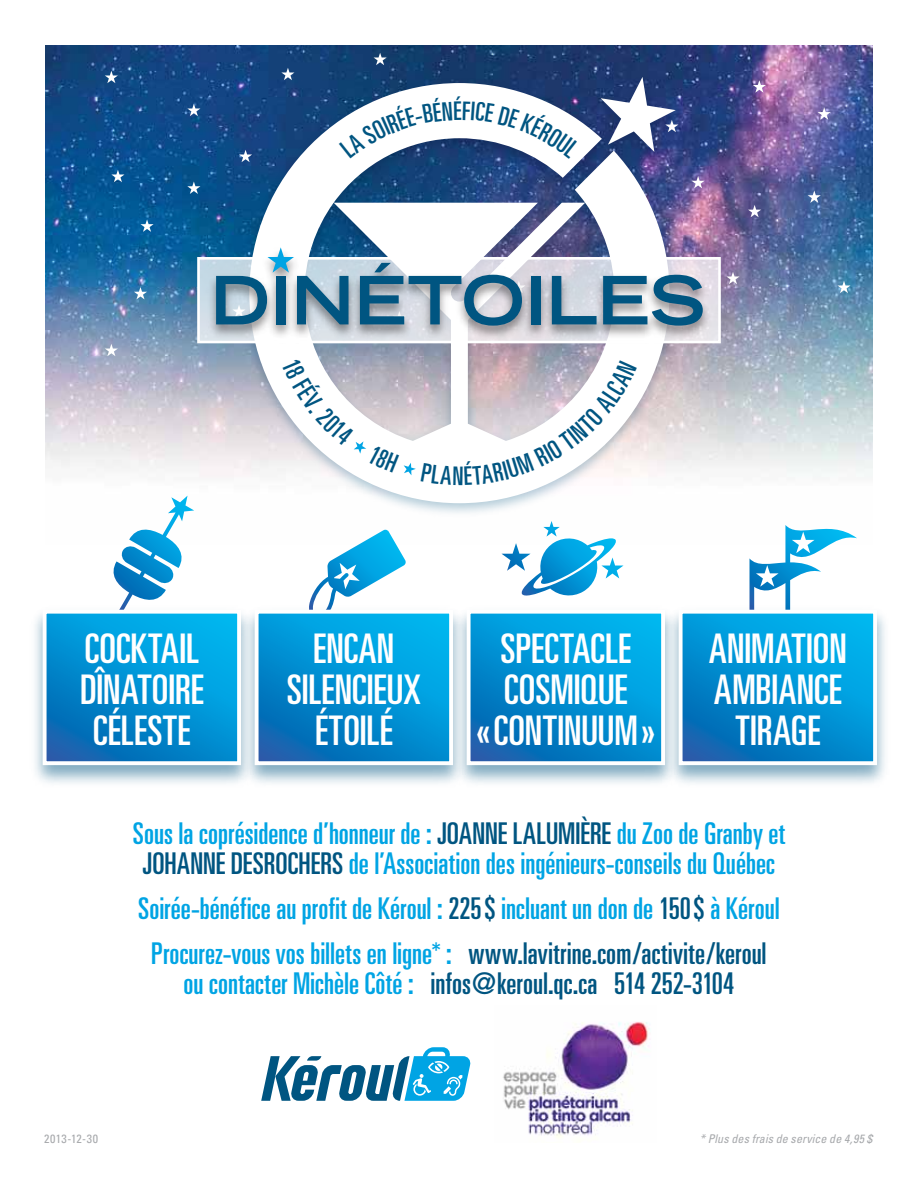
<style>
.page{position:relative;width:918px;height:1188px;background:#fff}
.page>*{position:absolute;margin:0;border:0;box-sizing:border-box;transform-origin:0 0}
.t1{font:ultra-condensed 40.8px/40.8px "Univers";color:#fff;text-align:center}
.t2{font:ultra-condensed 30px/30px "Univers";color:#00a4e4;text-align:center}
.t3{font:ultra-condensed 30px "Univers";color:#005581}
.t4{font:italic condensed 12px "Univers";letter-spacing:.01em;color:#a7a9ac}
.t5{font:condensed 12px "Univers";letter-spacing:.035em;color:#a7a9ac}
.s1{color:#005581}
.s2{color:#00a4e4}
</style>
<div class="page">
<img style="left:503px;top:1022px;width:147px;height:116px">
<img style="left:45px;top:45px;width:828px;height:485px">
<svg style="left:261px;top:1047px;width:210px;height:54px"></svg>
<svg style="left:187px;top:104px;width:13px;height:12px"></svg>
<svg style="left:111px;top:170px;width:14px;height:12px"></svg>
<svg style="left:140px;top:219px;width:14px;height:13px"></svg>
<svg style="left:187px;top:181px;width:13px;height:13px"></svg>
<svg style="left:105px;top:71px;width:13px;height:12px"></svg>
<svg style="left:694px;top:176px;width:11px;height:12px"></svg>
<svg style="left:753px;top:80px;width:13px;height:13px"></svg>
<svg style="left:808px;top:190px;width:13px;height:13px"></svg>
<svg style="left:726px;top:272px;width:14px;height:12px"></svg>
<svg style="left:374px;top:53px;width:13px;height:10px"></svg>
<svg style="left:134px;top:287px;width:13px;height:12px"></svg>
<svg style="left:748px;top:205px;width:13px;height:12px"></svg>
<svg style="left:818px;top:107px;width:13px;height:13px"></svg>
<svg style="left:837px;top:281px;width:14px;height:12px"></svg>
<svg style="left:105px;top:344px;width:13px;height:12px"></svg>
<img style="left:234px;top:63px;width:460px;height:460px">
<svg style="left:249px;top:77px;width:427px;height:426px"></svg>
<img style="left:204px;top:241px;width:511px;height:103px">
<svg style="left:360px;top:263px;width:165px;height:63px"></svg>
<div style="left:531px;top:276px;width:9px;height:48px;background:#005581"></div>
<svg style="left:552px;top:276px;width:45px;height:48px;background:#8aa9be"></svg>
<svg style="left:603px;top:275px;width:100px;height:51px;background:#648ea5"></svg>
<svg style="left:216px;top:247px;width:133px;height:77px"></svg>
<svg style="left:750px;top:525px;width:107px;height:77px"></svg>
<svg style="left:109px;top:496px;width:85px;height:106px"></svg>
<svg style="left:501px;top:521px;width:123px;height:75px"></svg>
<svg style="left:310px;top:530px;width:96px;height:72px"></svg>
<img style="left:35px;top:602px;width:202px;height:182px">
<svg style="left:48px;top:615px;width:188px;height:145px;background:#0190d3"></svg>
<div style="left:43px;top:610px;width:198px;height:155px;border:4px solid #fff"></div>
<img style="left:237px;top:602px;width:212px;height:182px">
<svg style="left:260px;top:615px;width:188px;height:145px;background:#0190d3"></svg>
<div style="left:255px;top:610px;width:198px;height:155px;border:4px solid #fff"></div>
<img style="left:449px;top:610px;width:212px;height:174px">
<svg style="left:472px;top:615px;width:188px;height:145px;background:#0190d3"></svg>
<div style="left:467px;top:610px;width:198px;height:155px;border:4px solid #fff"></div>
<img style="left:661px;top:602px;width:224px;height:182px">
<svg style="left:684px;top:615px;width:188px;height:145px;background:#0190d3"></svg>
<div style="left:679px;top:610px;width:198px;height:155px;border:4px solid #fff"></div>
<svg style="left:282px;top:358px;width:355px;height:127px"></svg>
<svg style="left:339px;top:96px;width:242px;height:63px"></svg>
<h1 class="t1" style="left:80px;top:628px;width:125px">COCKTAIL<br>DÎNATOIRE<br>CÉLESTE</h1>
<h1 class="t1" style="left:287px;top:628px;width:136px">ENCAN<br>SILENCIEUX<br>ÉTOILÉ</h1>
<h1 class="t1" style="left:476px;top:628px;width:180px">SPECTACLE<br>COSMIQUE «CONTINUUM»</h1>
<h1 class="t1" style="left:709px;top:628px;width:139px">ANIMATION<br>AMBIANCE<br>TIRAGE</h1>
<p class="t2" style="left:133px;top:818px;width:654px">Sous la coprésidence d’honneur de : <span class="s1">JOANNE LALUMIÈRE</span> du Zoo de Granby et<br><span class="s1">JOHANNE DESROCHERS</span> de l’Association des ingénieurs-conseils du Québec</p>
<p class="t2" style="left:138px;top:885px;width:643px;line-height:45px">Soirée-bénéfice au profit de Kéroul : <span class="s1">225$</span> incluant un don de <span class="s1">150$</span> à Kéroul<br>Procurez-vous vos billets en ligne* : <span class="s1">www.lavitrine.com/activite/keroul</span></p>
<p class="t3" style="left:184px;top:966px;width:552px"><span class="s2">ou contacter Michèle Côté :</span> infos@keroul.qc.ca 514 252-3104</p>
<p class="t5" style="left:44px;top:1131px;width:55px">2013-12-30</p>
<p class="t4" style="left:700px;top:1131px;width:174px">* Plus des frais de service de 4,95 $</p>
</div>
